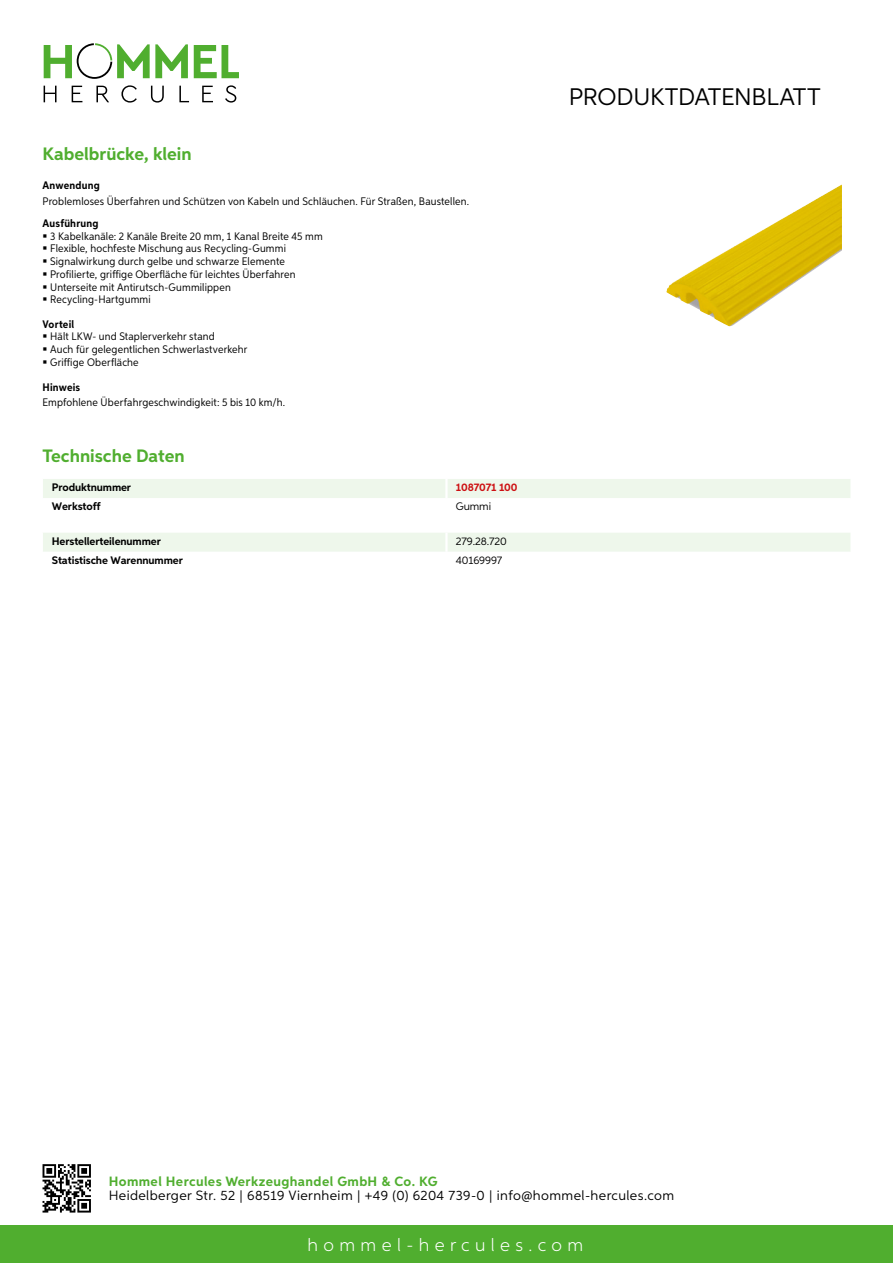
<style>
.page{position:relative;width:893px;height:1263px;background:#fff}
.page>*{position:absolute;margin:0;border:0;box-sizing:border-box;transform-origin:0 0}
.t1{font:24px "Aspira";letter-spacing:-.01em;color:#000}
.t2{font:700 18px "Aspira";color:#50ae2f}
.t3{font:300 18px "Aspira";letter-spacing:.3em;color:#fff}
.t4{font:13.5px "Aspira";letter-spacing:.03em;color:#000}
.t5{font:700 13.5px "Aspira";letter-spacing:.03em;color:#50ae2f}
.t6{font:10.95px/12.8px "Aspira Nar";letter-spacing:.015em;color:#000}
.t7{font:700 10.95px "Aspira";letter-spacing:-.01em;color:#000}
.t8{font:700 10.95px "Aspira Nar";letter-spacing:.02em;color:#000}
.t9{font:10.95px "Aspira";letter-spacing:-.01em;color:#000}
.t10{font:700 10.95px "Aspira";letter-spacing:-.01em;color:#cd1013}
</style>
<div class="page">
<div style="left:0;top:1226px;width:893px;height:37px;background:#50ae2f"></div>
<svg style="left:43px;top:1164px;width:48px;height:48px"></svg>
<svg style="left:194px;top:45px;width:45px;height:33px"></svg>
<svg style="left:44px;top:43px;width:144px;height:36px"></svg>
<svg style="left:44px;top:86px;width:13px;height:16px"></svg>
<svg style="left:72px;top:86px;width:10px;height:16px"></svg>
<svg style="left:96px;top:86px;width:13px;height:16px"></svg>
<svg style="left:121px;top:85px;width:16px;height:18px"></svg>
<svg style="left:151px;top:86px;width:13px;height:17px"></svg>
<svg style="left:179px;top:86px;width:10px;height:16px"></svg>
<svg style="left:202px;top:86px;width:11px;height:16px"></svg>
<svg style="left:225px;top:85px;width:11px;height:18px"></svg>
<div style="left:43px;top:479px;width:807px;height:19px;background:#eef7eb"></div>
<div style="left:43px;top:533px;width:807px;height:19px;background:#eef7eb"></div>
<img style="left:749px;top:185px;width:92px;height:53px">
<h2 class="t2" style="left:43px;top:142px;width:151px">Kabelbrücke, klein</h2>
<p class="t8" style="left:43px;top:179px;width:59px">Anwendung</p>
<p class="t6" style="left:43px;top:194px;width:428px">Problemloses Überfahren und Schützen von Kabeln und Schläuchen. Für Straßen, Baustellen.</p>
<p class="t8" style="left:43px;top:216px;width:58px">Ausführung</p>
<p class="t6" style="left:50px;top:229px;width:274px">3 Kabelkanäle: 2 Kanäle Breite 20 mm, 1 Kanal Breite 45 mm Flexible, hochfeste Mischung aus Recycling-Gummi Signalwirkung durch gelbe und schwarze Elemente Profilierte, griffige Oberfläche für leichtes Überfahren Unterseite mit Antirutsch-Gummilippen Recycling-Hartgummi</p>
<p class="t8" style="left:43px;top:317px;width:33px">Vorteil</p>
<p class="t6" style="left:50px;top:330px;width:199px">Hält LKW- und Staplerverkehr stand<br>Auch für gelegentlichen Schwerlastverkehr<br>Griffige Oberfläche</p>
<p class="t8" style="left:43px;top:381px;width:39px">Hinweis</p>
<p class="t6" style="left:43px;top:396px;width:244px">Empfohlene Überfahrgeschwindigkeit: 5 bis 10 km/h.</p>
<h2 class="t2" style="left:43px;top:445px;width:144px">Technische Daten</h2>
<p class="t7" style="left:52px;top:480px;width:81px">Produktnummer</p>
<p class="t10" style="left:456px;top:480px;width:63px">1087071 100</p>
<p class="t7" style="left:52px;top:500px;width:50px">Werkstoff</p>
<p class="t9" style="left:456px;top:500px;width:37px">Gummi</p>
<p class="t7" style="left:52px;top:534px;width:111px">Herstellerteilenummer</p>
<p class="t9" style="left:456px;top:534px;width:52px">279.28.720</p>
<p class="t7" style="left:52px;top:553px;width:132px">Statistische Warennummer</p>
<p class="t9" style="left:456px;top:553px;width:48px">40169997</p>
<h1 class="t1" style="left:569px;top:82px;width:253px">Produktdatenblatt</h1>
<p class="t5" style="left:109px;top:1172px;width:330px">Hommel Hercules Werkzeughandel GmbH &amp; Co. KG</p>
<p class="t4" style="left:109px;top:1187px;width:567px">Heidelberger Str. 52 | 68519 Viernheim | +49 (0) 6204 739-0 | info@hommel-hercules.com</p>
<h2 class="t3" style="left:307px;top:1234px;width:277px">hommel-hercules.com</h2>
</div>
